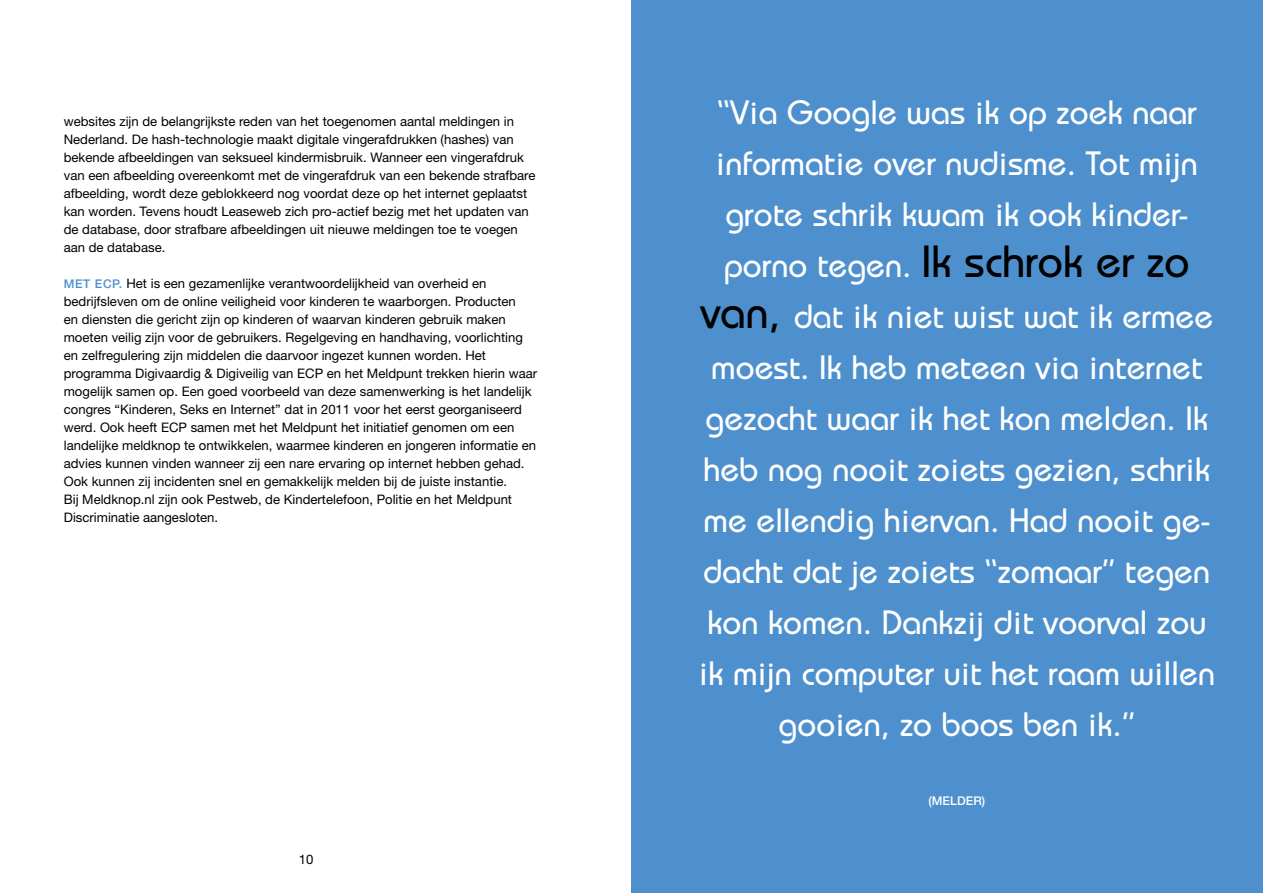
<style>
.page{position:relative;width:1263px;height:893px;background:#fff}
.page>*{position:absolute;margin:0;border:0;box-sizing:border-box;transform-origin:0 0}
.t1{font:500 45px "Bauhaus";letter-spacing:.005em;color:#000}
.t2{font:500 33.75px/51px "Bauhaus";letter-spacing:.005em;color:#fff;text-align:justify}
.t3{font:13.2px/18px "Helvetica Neue";color:#000}
.t4{font:500 12px "Helvetica Neue";color:#fff}
.s1{font-weight:500;font-size:12px;color:#4d90cd}
.s2{font-size:33.75px;color:#fff}
.s3{font-size:45px;color:#000}
</style>
<div class="page">
<div style="left:631px;top:0;width:632px;height:893px;background:#4d90cd"></div>
<p class="t3" style="left:64px;top:112px;width:473px">websites zijn de belangrijkste reden van het toegenomen aantal meldingen in Nederland. De hash-technologie maakt digitale vingerafdrukken (hashes) van bekende afbeeldingen van seksueel kindermisbruik. Wanneer een vingerafdruk van een afbeelding overeenkomt met de vingerafdruk van een bekende strafbare afbeelding, wordt deze geblokkeerd nog voordat deze op het internet geplaatst kan worden. Tevens houdt Leaseweb zich pro-actief bezig met het updaten van de database, door strafbare afbeeldingen uit nieuwe meldingen toe te voegen aan de database.</p>
<p class="t3" style="left:64px;top:274px;width:475px"><span class="s1">MET ECP.</span> Het is een gezamenlijke verantwoordelijkheid van overheid en bedrijfsleven om de online veiligheid voor kinderen te waarborgen. Producten<br>en diensten die gericht zijn op kinderen of waarvan kinderen gebruik maken moeten veilig zijn voor de gebruikers. Regelgeving en handhaving, voorlichting en zelfregulering zijn middelen die daarvoor ingezet kunnen worden. Het programma Digivaardig &amp; Digiveilig van ECP en het Meldpunt trekken hierin waar mogelijk samen op. Een goed voorbeeld van deze samenwerking is het landelijk congres “Kinderen, Seks en Internet” dat in 2011 voor het eerst georganiseerd werd. Ook heeft ECP samen met het Meldpunt het initiatief genomen om een landelijke meldknop te ontwikkelen, waarmee kinderen en jongeren informatie en advies kunnen vinden wanneer zij een nare ervaring op internet hebben gehad.<br>Ook kunnen zij incidenten snel en gemakkelijk melden bij de juiste instantie.<br>Bij Meldknop.nl zijn ook Pestweb, de Kindertelefoon, Politie en het Meldpunt Discriminatie aangesloten.</p>
<p class="t3" style="left:299px;top:850px;width:16px">10</p>
<h2 class="t2" style="left:716px;top:86px;width:483px">“Via Google was ik op zoek naar informatie over nudisme. Tot mijn grote schrik kwam ik ook kinder-</h2>
<h1 class="t1" style="left:724px;top:235px;width:467px"><span class="s2">porno tegen.</span> Ik schrok er zo</h1>
<p class="t2" style="left:699px;top:290px;width:518px;text-align:center"><span class="s3">van,</span> dat ik niet wist wat ik ermee moest. Ik heb meteen via internet gezocht waar ik het kon melden. Ik heb nog nooit zoiets gezien, schrik me ellendig hiervan. Had nooit ge&shy;dacht dat je zoiets “zomaar” tegen kon komen. Dankzij dit voorval zou ik mijn computer uit het raam willen gooien, zo boos ben ik.”</p>
<p class="t4" style="left:928px;top:793px;width:13px">(MELDER</p>
<p class="t4" style="left:982px;top:793px;width:5px">)</p>
</div>
